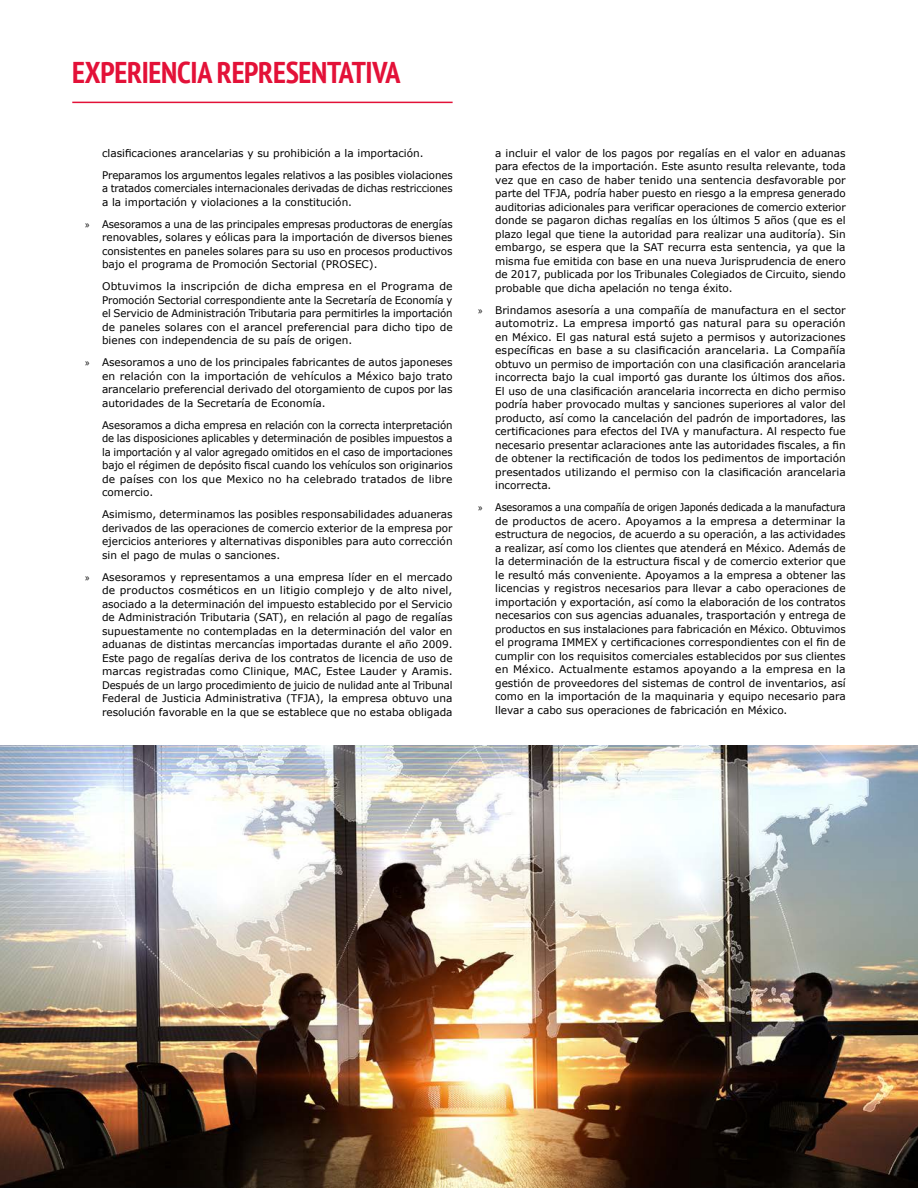
<style>
.page{position:relative;width:918px;height:1188px;background:#fff}
.page>*{position:absolute;margin:0;border:0;box-sizing:border-box;transform-origin:0 0}
.t1{font:700 condensed 30px "PT Sans";letter-spacing:-.01em;color:#e31138}
.t2{font:10.5px/13.5px "Verdana";color:#000;text-align:justify}
.t3{font:10.5px/13.5px "Verdana";color:#000;text-align:justify;scale:.93 1}
.t4{font:10.5px/13.5px "Verdana";color:#000;text-align:justify;scale:.96 1}
.t5{font:10.5px/13.5px "Verdana";color:#000;scale:.95 1}
.s1{font-family:"Myriad Pro"}
</style>
<div class="page">
<hr style="left:72px;top:102px;width:381px;height:1px;background:#e31138">
<img style="left:0;top:745px;width:918px;height:443px">
<h1 class="t1" style="left:72px;top:53px;width:330px">EXPERIENCIA REPRESENTATIVA</h1>
<p class="t2" style="left:102px;top:142px;width:352px;line-height:22px">clasificaciones arancelarias y su prohibición a la importación.<br>Preparamos los argumentos legales relativos a las posibles violaciones</p>
<p class="t5" style="left:102px;top:182px;width:371px">a tratados comerciales internacionales derivadas de dichas restricciones a la importación y violaciones a la constitución.</p>
<p class="t4" style="left:102px;top:217px;width:367px;text-indent:-17px"><span class="s1">»</span> Asesoramos a una de las principales empresas productoras de energías renovables, solares y eólicas para la importación de diversos bienes consistentes en paneles solares para su uso en procesos productivos bajo el programa de Promoción Sectorial (PROSEC).</p>
<p class="t2" style="left:102px;top:280px;width:352px">Obtuvimos la inscripción de dicha empresa en el Programa de Promoción Sectorial correspondiente ante la Secretaría de Economía y el Servicio de Administración Tributaria para permitirles la importación de paneles solares con el arancel preferencial para dicho tipo de bienes con independencia de su país de origen.</p>
<p class="t2" style="left:102px;top:356px;width:352px;text-indent:-17px"><span class="s1">»</span> Asesoramos a uno de los principales fabricantes de autos japoneses en relación con la importación de vehículos a México bajo trato arancelario preferencial derivado del otorgamiento de cupos por las autoridades de la Secretaría de Economía.</p>
<p class="t2" style="left:102px;top:418px;width:352px">Asesoramos a dicha empresa en relación con la correcta interpretación de las disposiciones aplicables y determinación de posibles impuestos a la importación y al valor agregado omitidos en el caso de importaciones bajo el régimen de depósito fiscal cuando los vehículos son originarios de países con los que Mexico no ha celebrado tratados de libre comercio.</p>
<p class="t2" style="left:102px;top:508px;width:352px">Asimismo, determinamos las posibles responsabilidades aduaneras derivados de las operaciones de comercio exterior de la empresa por ejercicios anteriores y alternativas disponibles para auto corrección sin el pago de mulas o sanciones.</p>
<p class="t2" style="left:102px;top:570px;width:352px;text-indent:-17px"><span class="s1">»</span> Asesoramos y representamos a una empresa líder en el mercado de productos cosméticos en un litigio complejo y de alto nivel, asociado a la determinación del impuesto establecido por el Servicio de Administración Tributaria (SAT), en relación al pago de regalías supuestamente no contempladas en la determinación del valor en aduanas de distintas mercancías importadas durante el año 2009.<br>Este pago de regalías deriva de los contratos de licencia de uso de marcas registradas como Clinique, MAC, Estee Lauder y Aramis.<br>Después de un largo procedimiento de juicio de nulidad ante al Tribunal Federal de Justicia Administrativa (TFJA), la empresa obtuvo una resolución favorable en la que se establece que no estaba obligada</p>
<p class="t2" style="left:495px;top:146px;width:352px">a incluir el valor de los pagos por regalías en el valor en aduanas para efectos de la importación. Este asunto resulta relevante, toda vez que en caso de haber tenido una sentencia desfavorable por parte del TFJA, podría haber puesto en riesgo a la empresa generado auditorias adicionales para verificar operaciones de comercio exterior donde se pagaron dichas regalías en los últimos 5 años (que es el plazo legal que tiene la autoridad para realizar una auditoría). Sin embargo, se espera que la SAT recurra esta sentencia, ya que la misma fue emitida con base en una nueva Jurisprudencia de enero de 2017, publicada por los Tribunales Colegiados de Circuito, siendo probable que dicha apelación no tenga éxito.</p>
<p class="t2" style="left:495px;top:303px;width:352px;text-indent:-17px"><span class="s1">»</span> Brindamos asesoría a una compañía de manufactura en el sector automotriz. La empresa importó gas natural para su operación en México. El gas natural está sujeto a permisos y autorizaciones específicas en base a su clasificación arancelaria. La Compañía obtuvo un permiso de importación con una clasificación arancelaria incorrecta bajo la cual importó gas durante los últimos dos años.<br>El uso de una clasificación arancelaria incorrecta en dicho permiso podría haber provocado multas y sanciones superiores al valor del producto, así como la cancelación del padrón de importadores, las certificaciones para efectos del IVA y manufactura. Al respecto fue necesario presentar aclaraciones ante las autoridades fiscales, a fin de obtener la rectificación de todos los pedimentos de importación presentados utilizando el permiso con la clasificación arancelaria incorrecta.</p>
<p class="t3" style="left:495px;top:501px;width:379px;text-indent:-17px"><span class="s1">»</span> Asesoramos a una compañía de origen Japonés dedicada a la manufactura de productos de acero. Apoyamos a la empresa a determinar la estructura de negocios, de acuerdo a su operación, a las actividades a realizar, así como los clientes que atenderá en México. Además de la determinación de la estructura fiscal y de comercio exterior que le resultó más conveniente. Apoyamos a la empresa a obtener las licencias y registros necesarios para llevar a cabo operaciones de importación y exportación, así como la elaboración de los contratos necesarios con sus agencias aduanales, trasportación y entrega de productos en sus instalaciones para fabricación en México. Obtuvimos el programa IMMEX y certificaciones correspondientes con el fin de cumplir con los requisitos comerciales establecidos por sus clientes en México. Actualmente estamos apoyando a la empresa en la gestión de proveedores del sistemas de control de inventarios, así como en la importación de la maquinaria y equipo necesario para llevar a cabo sus operaciones de fabricación en México.</p>
</div>
